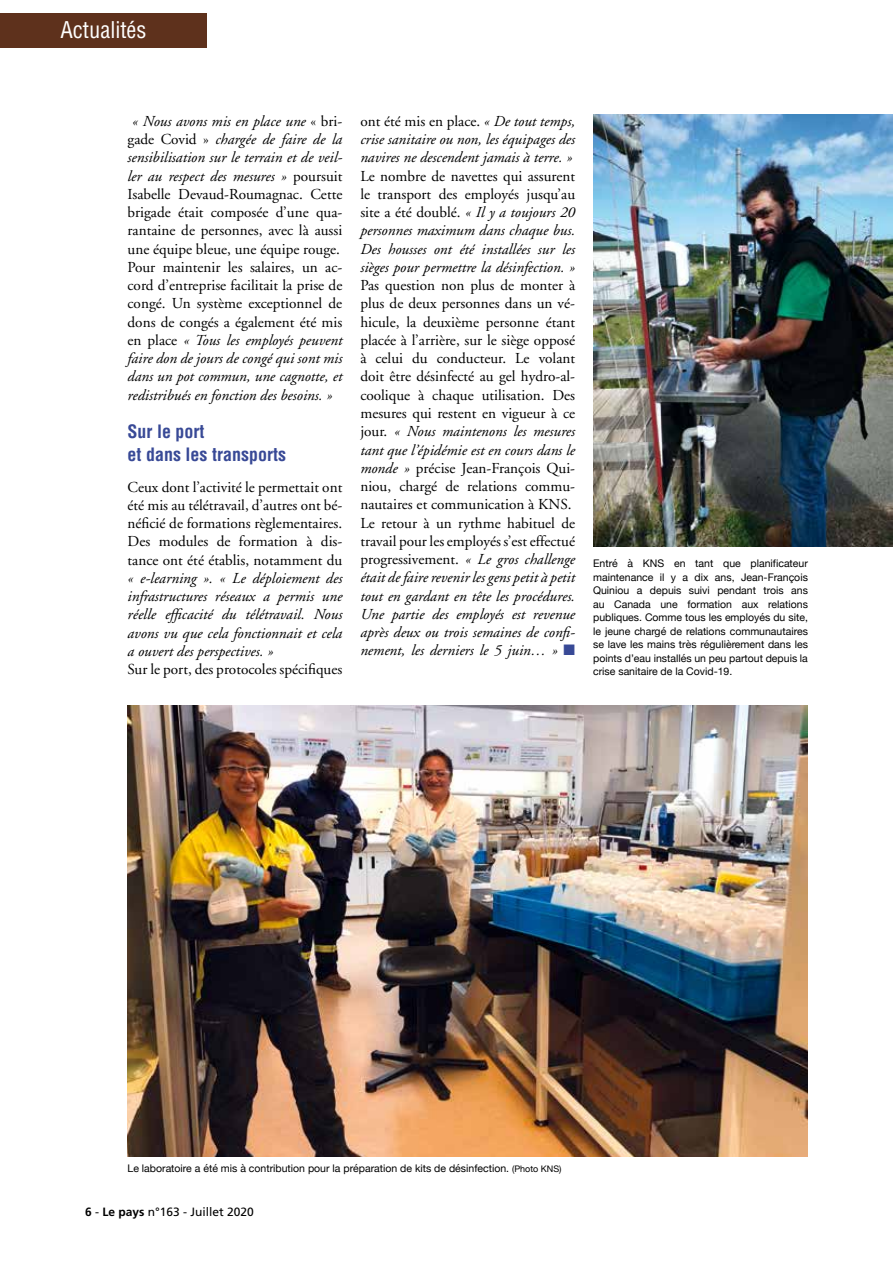
<style>
.page{position:relative;width:893px;height:1263px;background:#fff}
.page>*{position:absolute;margin:0;border:0;box-sizing:border-box;transform-origin:0 0}
.t1{font:condensed 22.5px "Helvetica";color:#fff}
.t2{font:700 condensed 18px/23.2px "Helvetica";color:#384996}
.t3{font:15.15px/18.3px "Adobe Garamond";color:#000}
.t4{font:italic 15.15px/18.3px "Adobe Garamond";color:#000;text-align:justify}
.t5{font:12px "Frutiger";color:#000}
.t6{font:10.5px/13.5px "Helvetica Neue";color:#000;text-align:justify}
.s1{font-style:italic}
.s2{font-style:normal}
.s3{color:#384996}
.s4{font-size:9px}
.s5{font-weight:700}
</style>
<div class="page">
<div style="left:0;top:13px;width:207px;height:34px;background:#5e311c"></div>
<img style="left:128px;top:706px;width:680px;height:451px">
<img style="left:593px;top:115px;width:300px;height:431px">
<h1 class="t1" style="left:60px;top:16px;width:88px">Actualités</h1>
<p class="t3" style="left:128px;top:112px;width:216px;text-indent:5px"><span class="s1">« Nous avons mis en place une</span> « bri&shy;gade Covid » <span class="s1">chargée de faire de la sensibilisation sur le terrain et de veil&shy;ler au respect des mesures »</span> poursuit Isabelle Devaud-Roumagnac. Cette brigade était composée d’une qua&shy;rantaine de personnes, avec là aussi une équipe bleue, une équipe rouge.<br>Pour maintenir les salaires, un ac&shy;cord d’entreprise facilitait la prise de congé. Un système exceptionnel de dons de congés a également été mis en place <span class="s1">« Tous les employés peuvent faire don de jours de congé qui sont mis dans un pot commun, une cagnotte, et redistribués en fonction des besoins. »</span></p>
<p class="t2" style="left:128px;top:420px;width:160px">Sur le port<br>et dans les transports</p>
<p class="t3" style="left:128px;top:478px;width:216px;text-align:justify">Ceux dont l’activité le permettait ont été mis au télétravail, d’autres ont bé&shy;néficié de formations règlementaires.<br>Des modules de formation à dis&shy;tance ont été établis, notamment du</p>
<p class="t4" style="left:128px;top:569px;width:216px">« e-learning ». « Le déploiement des infrastructures réseaux a permis une réelle efficacité du télétravail. Nous avons vu que cela fonctionnait et cela a ouvert des perspectives. »</p>
<p class="t3" style="left:128px;top:660px;width:216px">Sur le port, des protocoles spécifiques</p>
<p class="t4" style="left:360px;top:112px;width:216px"><span class="s2">ont été mis en place.</span> « De tout temps, crise sanitaire ou non, les équipages des navires ne descendent jamais à terre. »</p>
<p class="t4" style="left:360px;top:167px;width:216px"><span class="s2">Le nombre de navettes qui assurent le transport des employés jusqu’au site a été doublé.</span> « Il y a toujours 20 personnes maximum dans chaque bus.<br>Des housses ont été installées sur les sièges pour permettre la désinfection. »</p>
<p class="t3" style="left:360px;top:277px;width:216px">Pas question non plus de monter à plus de deux personnes dans un vé&shy;hicule, la deuxième personne étant placée à l’arrière, sur le siège opposé à celui du conducteur. Le volant doit être désinfecté au gel hydro-al&shy;coolique à chaque utilisation. Des mesures qui restent en vigueur à ce jour. <span class="s1">« Nous maintenons les mesures tant que l’épidémie est en cours dans le monde »</span> précise Jean-François Qui&shy;niou, chargé de relations commu&shy;nautaires et communication à KNS.<br>Le retour à un rythme habituel de travail pour les employés s’est effectué progressivement. <span class="s1">« Le gros challenge était de faire revenir les gens petit à petit tout en gardant en tête les procédures.<br>Une partie des employés est revenue après deux ou trois semaines de confi&shy;nement, les derniers le 5 juin… »</span> <span class="s3">■</span></p>
<p class="t6" style="left:593px;top:557px;width:216px">Entré à KNS en tant que planificateur maintenance il y a dix ans, Jean-François Quiniou a depuis suivi pendant trois ans au Canada une formation aux relations publiques. Comme tous les employés du site, le jeune chargé de relations communautaires se lave les mains très régulièrement dans les points d’eau installés un peu partout depuis la crise sanitaire de la Covid-19.</p>
<p class="t6" style="left:128px;top:1162px;width:435px">Le laboratoire a été mis à contribution pour la préparation de kits de désinfection. <span class="s4">(Photo KNS)</span></p>
<p class="t5" style="left:85px;top:1204px;width:170px"><span class="s5">6</span> - <span class="s5">Le pays</span> n°163 - Juillet 2020</p>
</div>
